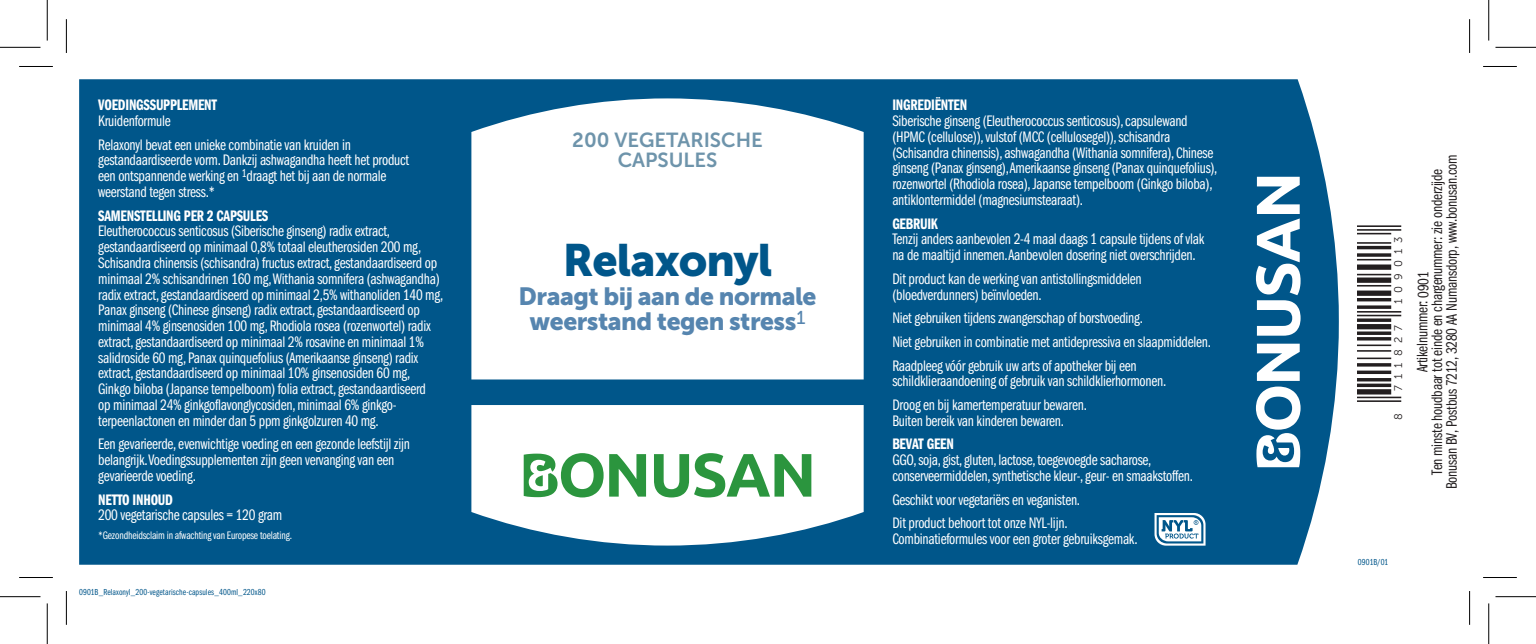
<style>
.page{position:relative;width:1536px;height:644px;background:#fff}
.page>*{position:absolute;margin:0;border:0;box-sizing:border-box;transform-origin:0 0}
.t1{font:45px "Museo Sans 900";letter-spacing:-.02em;color:#00568a}
.t2{font:24.75px/24.8px "Museo Sans 900";letter-spacing:-.02em;color:#5685af;text-align:center}
.t3{font:20.25px/20.2px "Museo Sans 700";color:#6e94ab;text-align:center}
.t4{font:15.75px/15.8px "Franklin Gothic Book Cmpr";letter-spacing:-.015em;color:#fff}
.t5{font:15.75px/14.6px "Franklin Gothic Book Cmpr";letter-spacing:-.015em;color:#231f20;text-align:center}
.t6{font:15.75px "Franklin Gothic Demi Cmpr";letter-spacing:-.015em;color:#fff}
.t7{font:11.25px "Franklin Gothic Book Cmpr";letter-spacing:-.015em;color:#fff}
.t8{font:11.25px "Museo Sans 300";letter-spacing:.55em;color:#231f20}
.t9{font:9px "Franklin Gothic Book Cmpr";letter-spacing:.01em;color:#00568a}
.s1{color:#fff}
</style>
<div class="page">
<div style="left:79px;top:79px;width:1260px;height:485px;background:#00568a"></div>
<svg style="left:1257px;top:343px;width:43px;height:37px"></svg>
<svg style="left:1256px;top:176px;width:45px;height:159px"></svg>
<svg style="left:1256px;top:386px;width:45px;height:81px"></svg>
<svg style="left:471px;top:404px;width:393px;height:141px"></svg>
<svg style="left:471px;top:98px;width:393px;height:281px"></svg>
<svg style="left:654px;top:452px;width:157px;height:45px"></svg>
<svg style="left:524px;top:452px;width:122px;height:45px"></svg>
<hr style="left:1358px;top:396px;width:43px;height:2px;background:#231f20">
<hr style="left:1358px;top:400px;width:43px;height:1px;background:#231f20">
<div style="left:1358px;top:389px;width:33px;height:5px;background:#231f20"></div>
<hr style="left:1358px;top:363px;width:33px;height:3px;background:#231f20">
<hr style="left:1358px;top:370px;width:33px;height:3px;background:#231f20">
<svg style="left:1358px;top:378px;width:33px;height:3px"></svg>
<hr style="left:1358px;top:383px;width:33px;height:3px;background:#231f20">
<hr style="left:1358px;top:344px;width:33px;height:2px;background:#231f20">
<hr style="left:1358px;top:350px;width:33px;height:1px;background:#231f20">
<hr style="left:1358px;top:357px;width:33px;height:2px;background:#231f20">
<hr style="left:1358px;top:331px;width:33px;height:3px;background:#231f20">
<hr style="left:1358px;top:337px;width:33px;height:3px;background:#231f20">
<div style="left:1358px;top:324px;width:33px;height:5px;background:#231f20"></div>
<hr style="left:1358px;top:318px;width:33px;height:3px;background:#231f20">
<hr style="left:1358px;top:311px;width:43px;height:1px;background:#231f20">
<hr style="left:1358px;top:314px;width:43px;height:2px;background:#231f20">
<hr style="left:1358px;top:298px;width:33px;height:3px;background:#231f20">
<hr style="left:1358px;top:305px;width:33px;height:3px;background:#231f20">
<div style="left:1358px;top:290px;width:33px;height:5px;background:#231f20"></div>
<hr style="left:1358px;top:285px;width:33px;height:1px;background:#231f20">
<div style="left:1358px;top:277px;width:33px;height:5px;background:#231f20"></div>
<hr style="left:1358px;top:273px;width:33px;height:2px;background:#231f20">
<div style="left:1358px;top:264px;width:33px;height:5px;background:#231f20"></div>
<hr style="left:1358px;top:259px;width:33px;height:1px;background:#231f20">
<hr style="left:1358px;top:246px;width:33px;height:3px;background:#231f20">
<hr style="left:1358px;top:253px;width:33px;height:3px;background:#231f20">
<hr style="left:1358px;top:225px;width:43px;height:2px;background:#231f20">
<hr style="left:1358px;top:229px;width:43px;height:1px;background:#231f20">
<hr style="left:1358px;top:232px;width:33px;height:2px;background:#231f20">
<hr style="left:1358px;top:242px;width:33px;height:1px;background:#231f20">
<svg style="left:1154px;top:512px;width:51px;height:33px"></svg>
<hr style="left:19px;top:66px;width:34px;height:1px;background:#000">
<hr style="left:1483px;top:66px;width:34px;height:1px;background:#000">
<hr style="left:19px;top:576px;width:34px;height:1px;background:#000">
<hr style="left:1483px;top:576px;width:34px;height:1px;background:#000">
<hr style="left:66px;top:19px;width:1px;height:34px;background:#000">
<hr style="left:66px;top:590px;width:1px;height:34px;background:#000">
<hr style="left:1469px;top:19px;width:1px;height:34px;background:#000">
<hr style="left:1469px;top:590px;width:1px;height:34px;background:#000">
<hr style="left:0;top:47px;width:40px;height:1px;background:#000">
<hr style="left:1495px;top:47px;width:41px;height:1px;background:#000">
<hr style="left:0;top:595px;width:40px;height:1px;background:#000">
<hr style="left:1495px;top:595px;width:41px;height:1px;background:#000">
<hr style="left:47px;top:0;width:1px;height:41px;background:#000">
<hr style="left:47px;top:603px;width:1px;height:40px;background:#000">
<hr style="left:1488px;top:0;width:1px;height:41px;background:#000">
<hr style="left:1488px;top:603px;width:1px;height:40px;background:#000">
<p class="t6" style="left:98px;top:96px;width:120px">VOEDINGSSUPPLEMENT</p>
<p class="t4" style="left:98px;top:109px;width:254px;line-height:23.6px">Kruidenformule<br>Relaxonyl bevat een unieke combinatie van kruiden in</p>
<p class="t4" style="left:98px;top:152px;width:313px">gestandaardiseerde vorm. Dankzij ashwagandha heeft het product een ontspannende werking en <sup>1</sup>draagt het bij aan de normale weerstand tegen stress.*</p>
<p class="t6" style="left:98px;top:206px;width:172px">SAMENSTELLING PER 2 CAPSULES</p>
<p class="t4" style="left:98px;top:223px;width:347px">Eleutherococcus senticosus (Siberische ginseng) radix extract, gestandaardiseerd op minimaal 0,8% totaal eleutherosiden 200 mg, Schisandra chinensis (schisandra) fructus extract, gestandaardiseerd op minimaal 2% schisandrinen 160 mg, Withania somnifera (ashwagandha) radix extract, gestandaardiseerd op minimaal 2,5% withanoliden 140 mg, Panax ginseng (Chinese ginseng) radix extract, gestandaardiseerd op minimaal 4% ginsenosiden 100 mg, Rhodiola rosea (rozenwortel) radix extract, gestandaardiseerd op minimaal 2% rosavine en minimaal 1% salidroside 60 mg, Panax quinquefolius (Amerikaanse ginseng) radix extract, gestandaardiseerd op minimaal 10% ginsenosiden 60 mg, Ginkgo biloba (Japanse tempelboom) folia extract, gestandaardiseerd<br>op minimaal 24% ginkgoflavonglycosiden, minimaal 6% ginkgo&shy;terpeenlactonen en minder dan 5 ppm ginkgolzuren 40 mg.</p>
<p class="t4" style="left:98px;top:436px;width:313px">Een gevarieerde, evenwichtige voeding en een gezonde leefstijl zijn belangrijk. Voedingssupplementen zijn geen vervanging van een gevarieerde voeding.</p>
<p class="t6" style="left:98px;top:490px;width:76px">NETTO INHOUD</p>
<p class="t4" style="left:98px;top:507px;width:185px">200 vegetarische capsules = 120 gram</p>
<p class="t7" style="left:98px;top:528px;width:195px">*Gezondheidsclaim in afwachting van Europese toelating.</p>
<p class="t9" style="left:79px;top:586px;width:188px">0901B_Relaxonyl_200-vegetarische-capsules_400ml_220x80</p>
<p class="t3" style="left:572px;top:130px;width:192px">200 VEGETARISCHE<br>CAPSULES</p>
<h1 class="t1" style="left:563px;top:235px;width:211px">Relaxonyl</h1>
<h2 class="t2" style="left:519px;top:284px;width:299px">Draagt bij aan de normale weerstand tegen stress <sup>1</sup></h2>
<p class="t6" style="left:892px;top:96px;width:76px">INGREDIËNTEN</p>
<p class="t4" style="left:892px;top:113px;width:327px">Siberische ginseng (Eleutherococcus senticosus), capsulewand (HPMC (cellulose)), vulstof (MCC (cellulosegel)), schisandra (Schisandra chinensis), ashwagandha (Withania somnifera), Chinese ginseng (Panax ginseng), Amerikaanse ginseng (Panax quinquefolius), rozenwortel (Rhodiola rosea), Japanse tempelboom (Ginkgo biloba), antiklontermiddel (magnesiumstearaat).</p>
<p class="t6" style="left:892px;top:214px;width:47px">GEBRUIK</p>
<p class="t4" style="left:892px;top:231px;width:313px">Tenzij anders aanbevolen 2-4 maal daags 1 capsule tijdens of vlak na de maaltijd innemen. Aanbevolen dosering niet overschrijden.</p>
<p class="t4" style="left:892px;top:271px;width:251px">Dit product kan de werking van antistollingsmiddelen (bloedverdunners) beïnvloeden.</p>
<p class="t4" style="left:892px;top:306px;width:320px;line-height:23.6px">Niet gebruiken tijdens zwangerschap of borstvoeding.<br>Niet gebruiken in combinatie met antidepressiva en slaapmiddelen.<br>Raadpleeg vóór gebruik uw arts of apotheker bij een</p>
<p class="t4" style="left:892px;top:369px;width:275px;line-height:23.6px">schildklieraandoening of gebruik van schildklierhormonen.<br>Droog en bij kamertemperatuur bewaren.</p>
<p class="t4" style="left:892px;top:412px;width:173px">Buiten bereik van kinderen bewaren.</p>
<p class="t6" style="left:892px;top:435px;width:63px">BEVAT GEEN</p>
<p class="t4" style="left:892px;top:452px;width:302px">GGO, soja, gist, gluten, lactose, toegevoegde sacharose, conserveermiddelen, synthetische kleur-, geur- en smaakstoffen.</p>
<p class="t4" style="left:892px;top:487px;width:189px;line-height:23.6px">Geschikt voor vegetariërs en veganisten.<br>Dit product behoort tot onze NYL-lijn.</p>
<p class="t4" style="left:892px;top:530px;width:247px">Combinatieformules voor een groter gebruiksgemak.</p>
<p class="t8" style="left:1392px;top:304px;width:69px;rotate:-90deg">109013</p>
<p class="t8" style="left:1392px;top:390px;width:67px;rotate:-90deg">711827</p>
<p class="t8" style="left:1392px;top:419px;width:8px;rotate:-90deg">8</p>
<p class="t5" style="left:1415px;top:489px;width:336px;rotate:-90deg">Artikelnummer: <span class="s1">0 0<br></span>Ten minste houdbaar tot einde en chargenummer: zie onderzijde<br>Bonusan BV, Postbus 7212, 3280 AA Numansdorp, www.bonusan.com</p>
<p class="t5" style="left:1416px;top:297px;width:28px;rotate:-90deg">0901</p>
<p class="t9" style="left:1358px;top:556px;width:32px">0901B/01</p>
</div>
